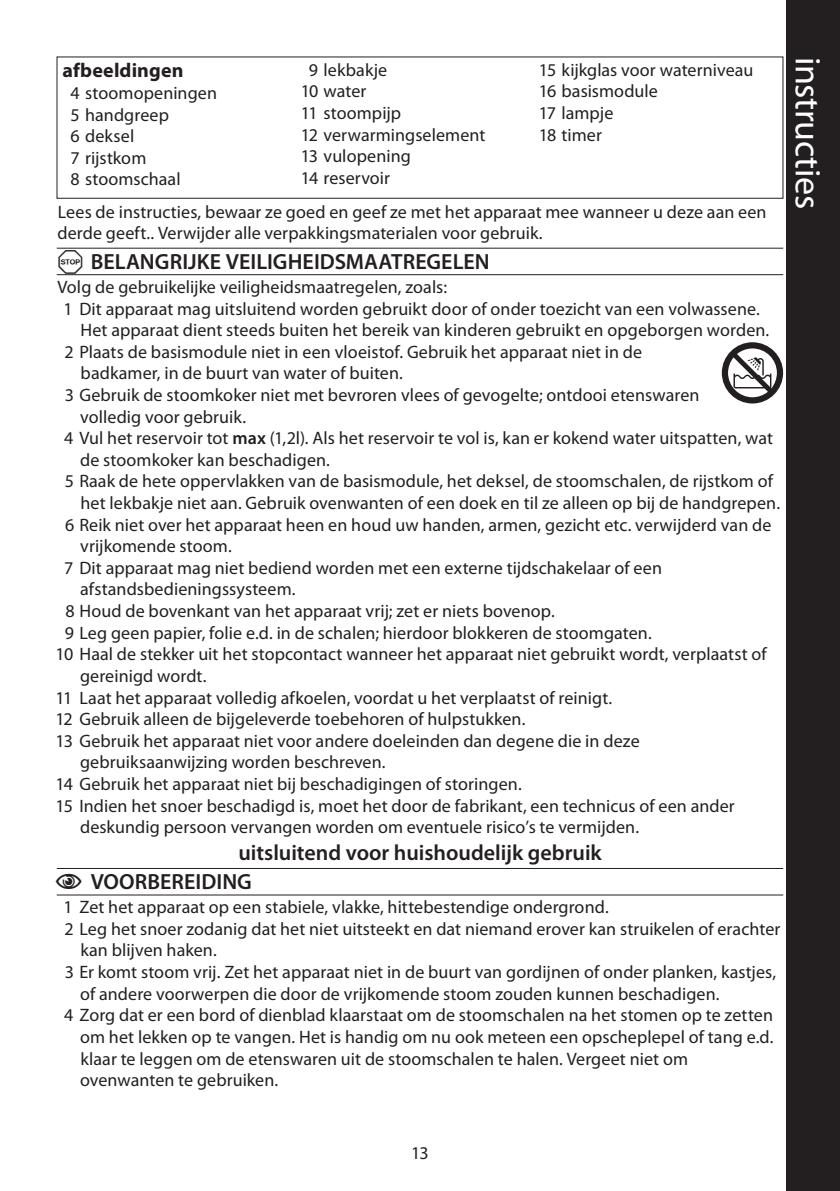
<style>
.page{position:relative;width:840px;height:1191px;background:#fff}
.page>*{position:absolute;margin:0;border:0;box-sizing:border-box;transform-origin:0 0}
.side_head{font:36px "Myriad Pro";letter-spacing:-.01em;color:#fff}
.heading{font:600 22px "Myriad Pro";color:#231f20}
.sub_heading{font:600 22px "Myriad Pro";color:#231f20}
.diagram_heading{font:700 20px "Myriad Pro";letter-spacing:.005em;color:#231f20}
.default_single{font:18px/21.6px "Myriad Pro";letter-spacing:.005em;color:#231f20}
.default_numbers{font:18px/21.6px "Myriad Pro";letter-spacing:.005em;color:#231f20}
.default{font:18px/21.6px "Myriad Pro";letter-spacing:.005em;color:#231f20}
.s1{font-family:"Myriad Points";font-weight:400}
.s2{font-weight:600}
</style>
<div class="page">
<hr style="left:57px;top:248px;width:725px;height:1px;background:#231f20">
<hr style="left:57px;top:274px;width:725px;height:1px;background:#231f20">
<hr style="left:57px;top:868px;width:725px;height:1px;background:#231f20">
<hr style="left:57px;top:894px;width:725px;height:1px;background:#231f20">
<svg style="left:721px;top:342px;width:61px;height:61px"></svg>
<div style="left:785px;top:0;width:54px;height:1191px;background:#231f20"></div>
<p class="diagram_heading" style="left:62px;top:59px;width:122px">afbeeldingen</p>
<p class="default_single" style="left:70px;top:82px;width:148px">4 stoomopeningen</p>
<p class="default_single" style="left:70px;top:104px;width:100px">5 handgreep</p>
<p class="default_single" style="left:70px;top:126px;width:65px">6 deksel</p>
<p class="default_single" style="left:70px;top:147px;width:77px">7 rijstkom</p>
<p class="default_single" style="left:70px;top:169px;width:112px">8 stoomschaal</p>
<p class="default_single" style="left:308px;top:59px;width:80px">9 lekbakje</p>
<p class="default_numbers" style="left:300px;top:81px;width:67px">10 water</p>
<p class="default_numbers" style="left:300px;top:103px;width:102px">11 stoompijp</p>
<p class="default_numbers" style="left:300px;top:124px;width:186px">12 verwarmingselement</p>
<p class="default_numbers" style="left:300px;top:146px;width:111px">13 vulopening</p>
<p class="default_numbers" style="left:300px;top:167px;width:91px">14 reservoir</p>
<p class="default_numbers" style="left:538px;top:59px;width:216px">15 kijkglas voor waterniveau</p>
<p class="default_numbers" style="left:538px;top:81px;width:120px">16 basismodule</p>
<p class="default_numbers" style="left:538px;top:103px;width:76px">17 lampje</p>
<p class="default_numbers" style="left:538px;top:124px;width:65px">18 timer</p>
<p class="default" style="left:57px;top:201px;width:710px">Lees de instructies, bewaar ze goed en geef ze met het apparaat mee wanneer u deze aan een derde geeft.. Verwijder alle verpakkingsmaterialen voor gebruik.</p>
<p class="heading" style="left:57px;top:249px;width:433px"><span class="s1">A</span> BELANGRIJKE VEILIGHEIDSMAATREGELEN</p>
<p class="default" style="left:57px;top:276px;width:391px">Volg de gebruikelijke veiligheidsmaatregelen, zoals:</p>
<p class="default_single" style="left:80px;top:298px;width:690px;text-indent:-17px">1 Dit apparaat mag uitsluitend worden gebruikt door of onder toezicht van een volwassene.<br>Het apparaat dient steeds buiten het bereik van kinderen gebruikt en opgeborgen worden.</p>
<p class="default_single" style="left:81px;top:341px;width:562px;text-indent:-16px">2 Plaats de basismodule niet in een vloeistof. Gebruik het apparaat niet in de badkamer, in de buurt van water of buiten.</p>
<p class="default_single" style="left:80px;top:384px;width:620px;text-indent:-15px">3 Gebruik de stoomkoker niet met bevroren vlees of gevogelte; ontdooi etenswaren volledig voor gebruik.</p>
<p class="default_single" style="left:80px;top:428px;width:694px;text-indent:-16px">4 Vul het reservoir tot <span class="s2">max</span> (1,2l). Als het reservoir te vol is, kan er kokend water uitspatten, wat de stoomkoker kan beschadigen.</p>
<p class="default_single" style="left:80px;top:471px;width:700px;text-indent:-16px">5 Raak de hete oppervlakken van de basismodule, het deksel, de stoomschalen, de rijstkom of het lekbakje niet aan. Gebruik ovenwanten of een doek en til ze alleen op bij de handgrepen.</p>
<p class="default_single" style="left:80px;top:514px;width:692px;text-indent:-15px">6 Reik niet over het apparaat heen en houd uw handen, armen, gezicht etc. verwijderd van de vrijkomende stoom.</p>
<p class="default_single" style="left:80px;top:557px;width:583px;text-indent:-16px">7 Dit apparaat mag niet bediend worden met een externe tijdschakelaar of een afstandsbedieningssysteem.</p>
<p class="default_single" style="left:66px;top:600px;width:490px">8 Houd de bovenkant van het apparaat vrij; zet er niets bovenop.</p>
<p class="default_single" style="left:65px;top:622px;width:588px">9 Leg geen papier, folie e.d. in de schalen; hierdoor blokkeren de stoomgaten.</p>
<p class="default_numbers" style="left:80px;top:644px;width:687px;text-indent:-24px">10 Haal de stekker uit het stopcontact wanneer het apparaat niet gebruikt wordt, verplaatst of gereinigd wordt.</p>
<p class="default_numbers" style="left:56px;top:687px;width:558px">11 Laat het apparaat volledig afkoelen, voordat u het verplaatst of reinigt.</p>
<p class="default_numbers" style="left:56px;top:708px;width:471px">12 Gebruik alleen de bijgeleverde toebehoren of hulpstukken.</p>
<p class="default_numbers" style="left:80px;top:730px;width:560px;text-indent:-24px">13 Gebruik het apparaat niet voor andere doeleinden dan degene die in deze gebruiksaanwijzing worden beschreven.</p>
<p class="default_numbers" style="left:56px;top:773px;width:467px">14 Gebruik het apparaat niet bij beschadigingen of storingen.</p>
<p class="default_numbers" style="left:80px;top:795px;width:656px;text-indent:-24px">15 Indien het snoer beschadigd is, moet het door de fabrikant, een technicus of een ander deskundig persoon vervangen worden om eventuele risico’s te vermijden.</p>
<p class="sub_heading" style="left:238px;top:840px;width:365px">uitsluitend voor huishoudelijk gebruik</p>
<p class="heading" style="left:55px;top:869px;width:198px"><span class="s1">C</span> VOORBEREIDING</p>
<p class="default_single" style="left:63px;top:896px;width:546px">1 Zet het apparaat op een stabiele, vlakke, hittebestendige ondergrond.</p>
<p class="default_single" style="left:80px;top:918px;width:701px;text-indent:-16px">2 Leg het snoer zodanig dat het niet uitsteekt en dat niemand erover kan struikelen of erachter kan blijven haken.</p>
<p class="default_single" style="left:80px;top:961px;width:697px;text-indent:-15px">3 Er komt stoom vrij. Zet het apparaat niet in de buurt van gordijnen of onder planken, kastjes, of andere voorwerpen die door de vrijkomende stoom zouden kunnen beschadigen.</p>
<p class="default_single" style="left:80px;top:1004px;width:694px;text-indent:-16px">4 Zorg dat er een bord of dienblad klaarstaat om de stoomschalen na het stomen op te zetten om het lekken op te vangen. Het is handig om nu ook meteen een opscheplepel of tang e.d. klaar te leggen om de etenswaren uit de stoomschalen te halen. Vergeet niet om ovenwanten te gebruiken.</p>
<p class="side_head" style="left:827px;top:57px;width:154px;rotate:90deg">instructies</p>
<p class="default_single" style="left:411px;top:1142px;width:19px">13</p>
</div>
